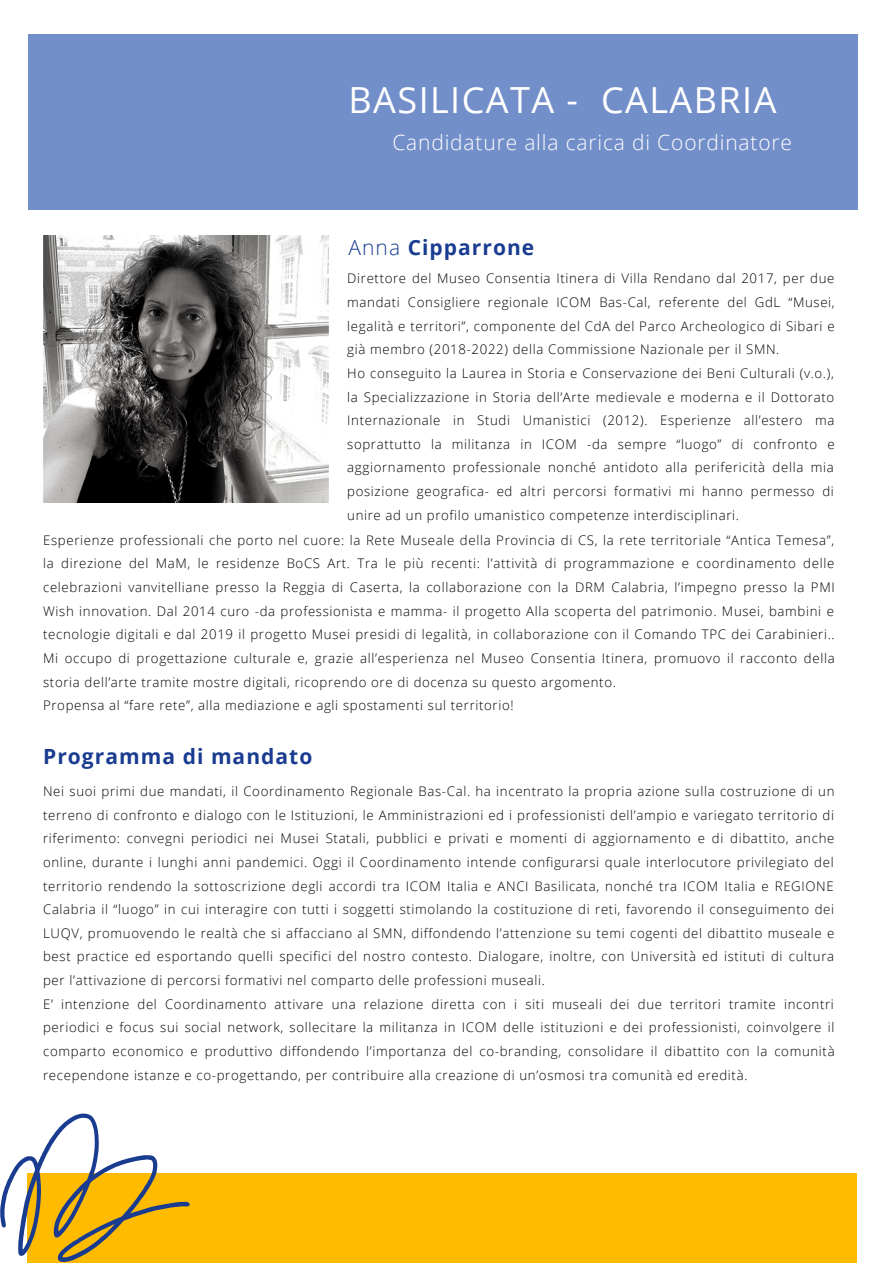
<style>
.page{position:relative;width:893px;height:1264px;background:#fff}
.page>*{position:absolute;margin:0;border:0;box-sizing:border-box;transform-origin:0 0}
.t1{font:36px "Open Sans";letter-spacing:.04em;color:#fff}
.t2{font:300 21px "Open Sans";letter-spacing:.04em;color:#fff}
.t3{font:700 21px "Open Sans";letter-spacing:.05em;color:#1a3c90}
.t4{font:300 13.2px/23.5px "Open Sans";letter-spacing:.05em;color:#000}
.s1{font-weight:300}
</style>
<div class="page">
<div style="left:28px;top:35px;width:829px;height:175px;background:#738fc9"></div>
<img style="left:43px;top:236px;width:286px;height:266px">
<div style="left:27px;top:1173px;width:829px;height:89px;background:#fb0"></div>
<svg style="left:0;top:1113px;width:190px;height:148px"></svg>
<h1 class="t1" style="left:348px;top:74px;width:429px">BASILICATA - CALABRIA</h1>
<h2 class="t2" style="left:392px;top:128px;width:401px">Candidature alla carica di Coordinatore</h2>
<h2 class="t3" style="left:348px;top:233px;width:187px"><span class="s1">Anna</span> Cipparrone</h2>
<p class="t4" style="left:347px;top:266px;width:489px">Direttore del Museo Consentia Itinera di Villa Rendano dal 2017, per due mandati Consigliere regionale ICOM Bas-Cal, referente del GdL “Musei, legalità e territori”, componente del CdA del Parco Archeologico di Sibari e già membro (2018-2022) della Commissione Nazionale per il SMN.<br>Ho conseguito la Laurea in Storia e Conservazione dei Beni Culturali (v.o.), la Specializzazione in Storia dell’Arte medievale e moderna e il Dottorato Internazionale in Studi Umanistici (2012). Esperienze all’estero ma soprattutto la militanza in ICOM -da sempre “luogo” di confronto e aggiornamento professionale nonché antidoto alla perifericità della mia posizione geografica- ed altri percorsi formativi mi hanno permesso di unire ad un profilo umanistico competenze interdisciplinari.</p>
<p class="t4" style="left:43px;top:528px;width:793px">Esperienze professionali che porto nel cuore: la Rete Museale della Provincia di CS, la rete territoriale “Antica Temesa”, la direzione del MaM, le residenze BoCS Art. Tra le più recenti: l’attività di programmazione e coordinamento delle celebrazioni vanvitelliane presso la Reggia di Caserta, la collaborazione con la DRM Calabria, l’impegno presso la PMI Wish innovation. Dal 2014 curo -da professionista e mamma- il progetto Alla scoperta del patrimonio. Musei, bambini e tecnologie digitali e dal 2019 il progetto Musei presidi di legalità, in collaborazione con il Comando TPC dei Carabinieri..<br>Mi occupo di progettazione culturale e, grazie all’esperienza nel Museo Consentia Itinera, promuovo il racconto della storia dell’arte tramite mostre digitali, ricoprendo ore di docenza su questo argomento.<br>Propensa al “fare rete”, alla mediazione e agli spostamenti sul territorio!</p>
<h2 class="t3" style="left:43px;top:741px;width:271px">Programma di mandato</h2>
<p class="t4" style="left:43px;top:779px;width:793px">Nei suoi primi due mandati, il Coordinamento Regionale Bas-Cal. ha incentrato la propria azione sulla costruzione di un terreno di confronto e dialogo con le Istituzioni, le Amministrazioni ed i professionisti dell’ampio e variegato territorio di riferimento: convegni periodici nei Musei Statali, pubblici e privati e momenti di aggiornamento e di dibattito, anche online, durante i lunghi anni pandemici. Oggi il Coordinamento intende configurarsi quale interlocutore privilegiato del territorio rendendo la sottoscrizione degli accordi tra ICOM Italia e ANCI Basilicata, nonché tra ICOM Italia e REGIONE Calabria il “luogo” in cui interagire con tutti i soggetti stimolando la costituzione di reti, favorendo il conseguimento dei LUQV, promuovendo le realtà che si affacciano al SMN, diffondendo l’attenzione su temi cogenti del dibattito museale e best practice ed esportando quelli specifici del nostro contesto. Dialogare, inoltre, con Università ed istituti di cultura per l’attivazione di percorsi formativi nel comparto delle professioni museali.<br>E’ intenzione del Coordinamento attivare una relazione diretta con i siti museali dei due territori tramite incontri periodici e focus sui social network, sollecitare la militanza in ICOM delle istituzioni e dei professionisti, coinvolgere il comparto economico e produttivo diffondendo l’importanza del co-branding, consolidare il dibattito con la comunità recependone istanze e co-progettando, per contribuire alla creazione di un’osmosi tra comunità ed eredità.</p>
</div>
